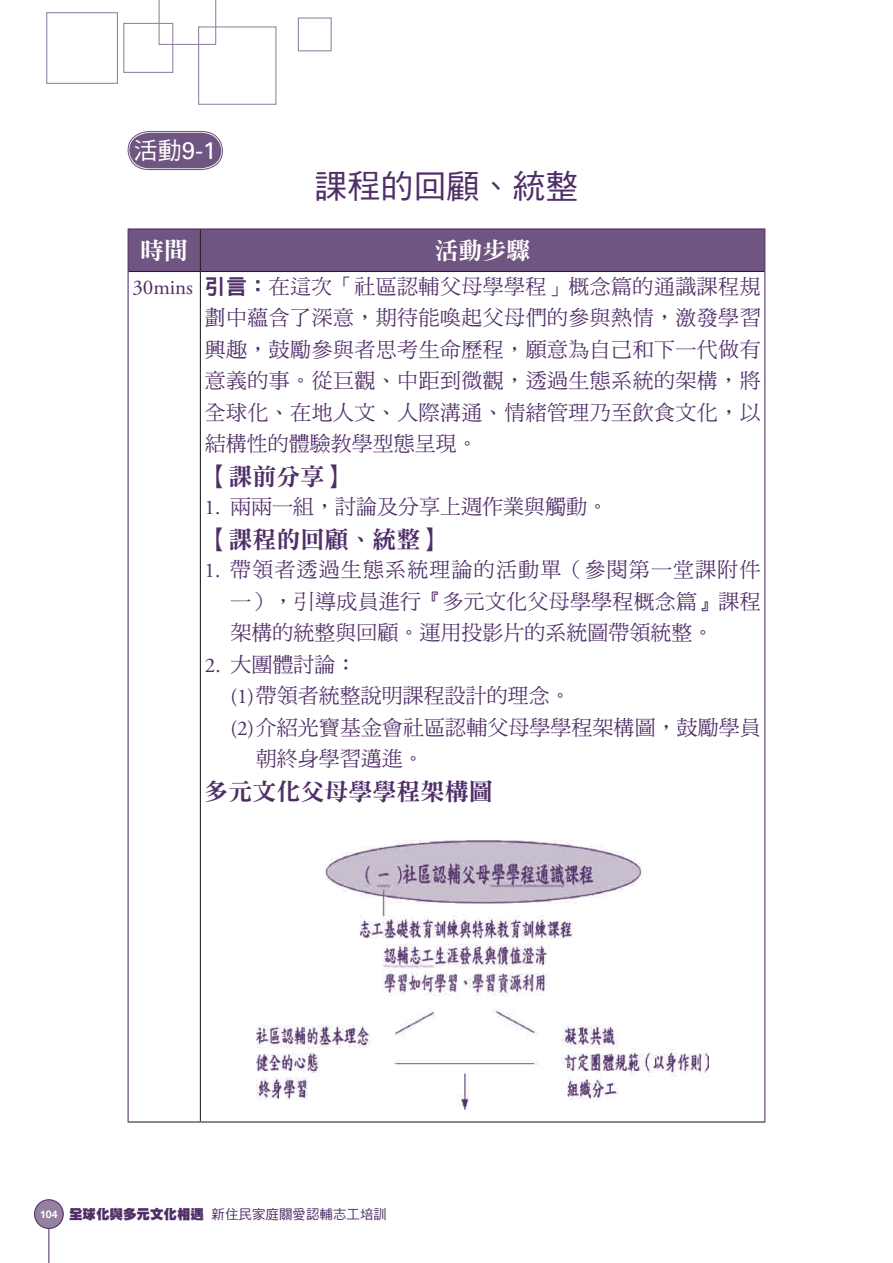
<style>
.page{position:relative;width:893px;height:1263px;background:#fff}
.page>*{position:absolute;margin:0;border:0;box-sizing:border-box;transform-origin:0 0}
.t1{font:33px "DF Hei Std W5";color:#502e68}
.t2{font:24px "DF Ming Std W9";color:#502e68}
.t3{font:24px "DF Ming Std W9";color:#fff}
.t4{font:24px "Univers";color:#fff}
.t5{font:21px/31.5px "DF Ming Std W5";color:#502e68;text-align:justify}
.t6{font:13.5px "DF Hei Std W5";color:#502e68}
.s1{font-family:"DF Hei Std W5"}
.s2{font-family:"Adobe Garamond Pro"}
.s3{font-family:"DF Hei Std W9"}
.s4{font-family:"Helvetica Neue";font-weight:700;font-size:10.5px;color:#fff}
.s5{font-family:"DF Hei Std W12"}
</style>
<div class="page">
<hr style="left:48px;top:1207px;width:1px;height:56px;background:#502e68">
<div style="left:35px;top:1200px;width:28px;height:28px;background:#9480a1;border-radius:50%"></div>
<div style="left:34px;top:1199px;width:30px;height:30px;border:1px solid #502e68;border-radius:50%"></div>
<div style="left:46px;top:12px;width:72px;height:72px;border:1px solid #9480a1"></div>
<svg style="left:159px;top:0;width:57px;height:45px"></svg>
<div style="left:198px;top:26px;width:78px;height:79px;border:1px solid #9480a1"></div>
<div style="left:298px;top:18px;width:34px;height:33px;border:1px solid #9480a1"></div>
<div style="left:123px;top:23px;width:50px;height:50px;border:1px solid #9480a1"></div>
<div style="left:129px;top:229px;width:635px;height:42px;background:#6f5581"></div>
<hr style="left:128px;top:228px;width:72px;height:1px;background:#502e68">
<hr style="left:128px;top:229px;width:1px;height:42px;background:#502e68">
<hr style="left:200px;top:228px;width:565px;height:1px;background:#502e68">
<hr style="left:764px;top:229px;width:1px;height:42px;background:#502e68">
<hr style="left:128px;top:271px;width:1px;height:850px;background:#502e68">
<hr style="left:764px;top:271px;width:1px;height:850px;background:#502e68">
<hr style="left:200px;top:229px;width:1px;height:42px;background:#231f20">
<hr style="left:129px;top:271px;width:71px;height:1px;background:#231f20">
<hr style="left:200px;top:271px;width:564px;height:1px;background:#231f20">
<hr style="left:200px;top:272px;width:1px;height:849px;background:#231f20">
<hr style="left:128px;top:1121px;width:72px;height:1px;background:#231f20">
<hr style="left:200px;top:1121px;width:565px;height:1px;background:#231f20">
<img style="left:256px;top:840px;width:453px;height:269px">
<svg style="left:127px;top:131px;width:96px;height:40px;background:#867095"></svg>
<p class="t4" style="left:134px;top:136px;width:84px"><span class="s1">活動</span>9-1</p>
<h1 class="t1" style="left:314px;top:169px;width:266px">課程的回顧、統整</h1>
<p class="t3" style="left:140px;top:237px;width:49px">時間</p>
<p class="t3" style="left:435px;top:237px;width:97px">活動步驟</p>
<p class="t5" style="left:205px;top:270px;width:558px;text-indent:-72px"><span class="s2">30mins</span> <span class="s3">引言：</span>在這次「社區認輔父母學學程」概念篇的通識課程規劃中蘊含了深意，期待能喚起父母們的參與熱情，激發學習興趣，鼓勵參與者思考生命歷程，願意為自己和下一代做有意義的事。從巨觀、中距到微觀，透過生態系統的架構，將全球化、在地人文、人際溝通、情緒管理乃至飲食文化，以結構性的體驗教學型態呈現。</p>
<p class="t2" style="left:205px;top:464px;width:145px">【課前分享】</p>
<p class="t5" style="left:205px;top:491px;width:405px"><span class="s2">1.</span> 兩兩一組，討論及分享上週作業與觸動。</p>
<p class="t2" style="left:205px;top:527px;width:241px">【課程的回顧、統整】</p>
<p class="t5" style="left:230px;top:554px;width:532px;text-indent:-26px"><span class="s2">1.</span> 帶領者透過生態系統理論的活動單（參閱第一堂課附件一），引導成員進行『多元文化父母學學程概念篇』課程架構的統整與回顧。運用投影片的系統圖帶領統整。</p>
<p class="t5" style="left:205px;top:648px;width:153px"><span class="s2">2.</span> 大團體討論：</p>
<p class="t5" style="left:230px;top:680px;width:342px"><span class="s2">(1)</span> 帶領者統整說明課程設計的理念。</p>
<p class="t5" style="left:230px;top:711px;width:532px"><span class="s2">(2)</span> 介紹光寶基金會社區認輔父母學學程架構圖，鼓勵學員</p>
<p class="t5" style="left:256px;top:743px;width:169px">朝終身學習邁進。</p>
<p class="t2" style="left:205px;top:779px;width:289px">多元文化父母學學程架構圖</p>
<p class="t6" style="left:40px;top:1207px;width:348px"><span class="s4">104</span> <span class="s5">全球化與多元文化相遇</span> 新住民家庭關愛認輔志工培訓</p>
</div>
